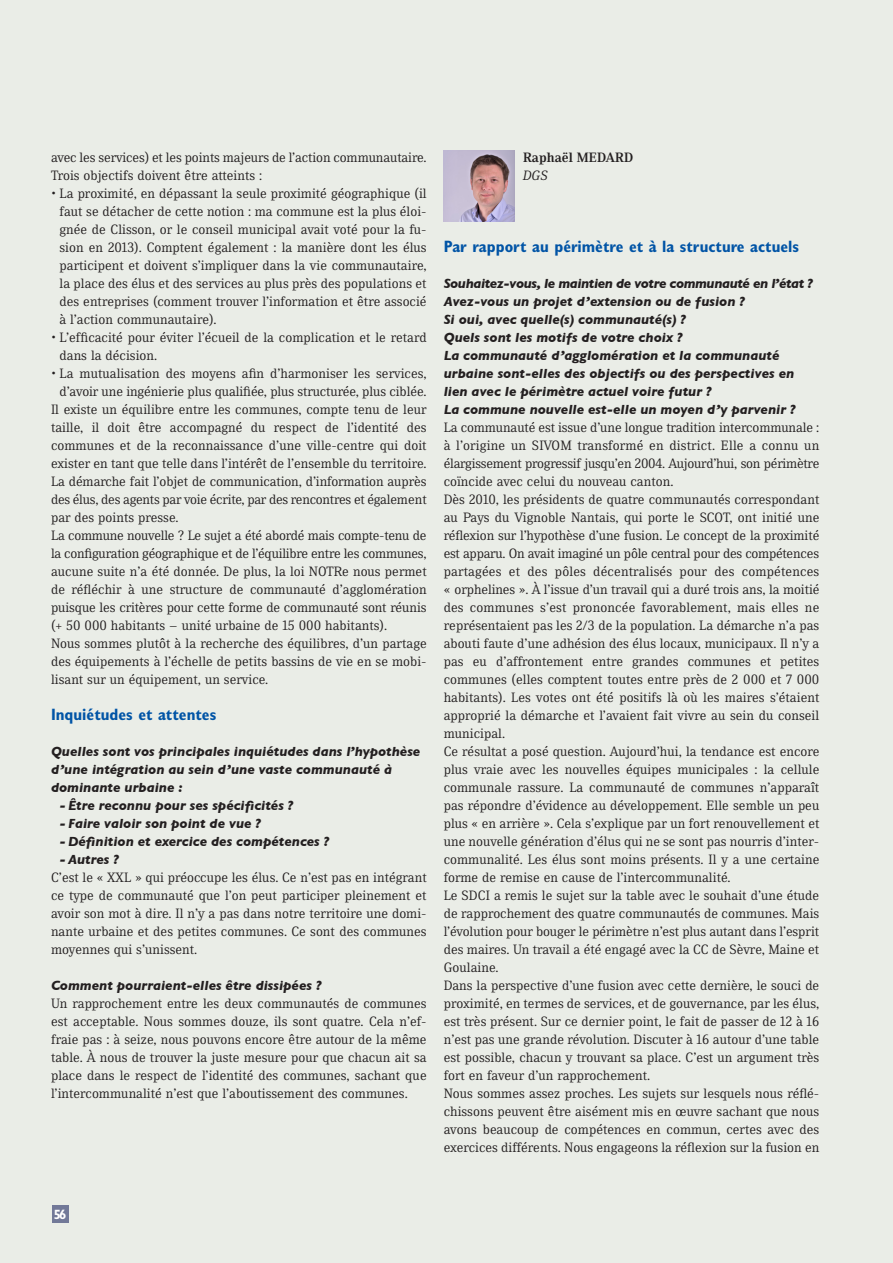
<style>
.page{position:relative;width:893px;height:1263px;background:#eaede7}
.page>*{position:absolute;margin:0;border:0;box-sizing:border-box;transform-origin:0 0}
.interview_intertitre{font:700 condensed 16.5px "Gill Sans";color:#0154a6}
.Interview-Texte_Cour{font:13.5px/18px "Skopex Serif";color:#231f20;text-align:justify}
.interview_question{font:italic 700 13.5px/18px "Gill Sans";color:#231f20}
.interview_question-2{font:italic 700 13.5px "Gill Sans";letter-spacing:-.03em;color:#231f20}
.interview_-_nom_pren{font:700 13.5px "Skopex Serif";color:#231f20}
.interview_fonction{font:italic 13.5px "Skopex Serif";color:#231f20}
.t1{font:700 condensed 13.5px "Gill Sans";color:#fff}
</style>
<div class="page">
<img style="left:444px;top:151px;width:70px;height:71px">
<div style="left:52px;top:1205px;width:16px;height:17px;background:#727998"></div>
<p class="Interview-Texte_Cour" style="left:51px;top:148px;width:377px">avec les services) et les points majeurs de l’action communautaire.</p>
<p class="Interview-Texte_Cour" style="left:51px;top:166px;width:213px">Trois objectifs doivent être atteints :</p>
<p class="Interview-Texte_Cour" style="left:60px;top:184px;width:369px;text-indent:-9px">• La proximité, en dépassant la seule proximité géographique (il faut se détacher de cette notion : ma commune est la plus éloi&shy;gnée de Clisson, or le conseil municipal avait voté pour la fu&shy;sion en 2013). Comptent également : la manière dont les élus participent et doivent s’impliquer dans la vie communautaire, la place des élus et des services au plus près des populations et des entreprises (comment trouver l’information et être associé à l’action communautaire).</p>
<p class="Interview-Texte_Cour" style="left:60px;top:328px;width:369px;text-indent:-9px">• L’efficacité pour éviter l’écueil de la complication et le retard dans la décision.</p>
<p class="Interview-Texte_Cour" style="left:51px;top:364px;width:377px;text-align:right">• La mutualisation des moyens afin d’harmoniser les services, d’avoir une ingénierie plus qualifiée, plus structurée, plus ciblée.</p>
<p class="Interview-Texte_Cour" style="left:51px;top:400px;width:377px">Il existe un équilibre entre les communes, compte tenu de leur taille, il doit être accompagné du respect de l’identité des communes et de la reconnaissance d’une ville-centre qui doit exister en tant que telle dans l’intérêt de l’ensemble du territoire.</p>
<p class="Interview-Texte_Cour" style="left:51px;top:472px;width:377px">La démarche fait l’objet de communication, d’information auprès des élus, des agents par voie écrite, par des rencontres et également par des points presse.</p>
<p class="Interview-Texte_Cour" style="left:51px;top:526px;width:377px">La commune nouvelle ? Le sujet a été abordé mais compte-tenu de la configuration géographique et de l’équilibre entre les communes, aucune suite n’a été donnée. De plus, la loi NOTRe nous permet de réfléchir à une structure de communauté d’agglomération puisque les critères pour cette forme de communauté sont réunis (+ 50 000 habitants – unité urbaine de 15 000 habitants).</p>
<p class="Interview-Texte_Cour" style="left:51px;top:634px;width:377px">Nous sommes plutôt à la recherche des équilibres, d’un partage des équipements à l’échelle de petits bassins de vie en se mobi&shy;lisant sur un équipement, un service.</p>
<p class="interview_intertitre" style="left:51px;top:705px;width:167px">Inquiétudes et attentes</p>
<p class="interview_question" style="left:51px;top:742px;width:371px">Quelles sont vos principales inquiétudes dans l’hypothèse d’une intégration au sein d’une vaste communauté à dominante urbaine :</p>
<p class="interview_question" style="left:60px;top:796px;width:235px">-Être reconnu pour ses spécificités ?</p>
<p class="interview_question" style="left:60px;top:814px;width:203px">- Faire valoir son point de vue ?</p>
<p class="interview_question" style="left:60px;top:832px;width:271px">-Définition et exercice des compétences ?</p>
<p class="interview_question" style="left:60px;top:850px;width:61px">-Autres ?</p>
<p class="Interview-Texte_Cour" style="left:51px;top:868px;width:377px">C’est le « XXL » qui préoccupe les élus. Ce n’est pas en intégrant ce type de communauté que l’on peut participer pleinement et avoir son mot à dire. Il n’y a pas dans notre territoire une domi&shy;nante urbaine et des petites communes. Ce sont des communes moyennes qui s’unissent.</p>
<p class="interview_question" style="left:51px;top:976px;width:272px">Comment pourraient-elles être dissipées ?</p>
<p class="Interview-Texte_Cour" style="left:51px;top:994px;width:377px">Un rapprochement entre les deux communautés de communes est acceptable. Nous sommes douze, ils sont quatre. Cela n’ef&shy;fraie pas : à seize, nous pouvons encore être autour de la même table. À nous de trouver la juste mesure pour que chacun ait sa place dans le respect de l’identité des communes, sachant que l’intercommunalité n’est que l’aboutissement des communes.</p>
<p class="interview_-_nom_pren" style="left:523px;top:150px;width:112px">Raphaël MEDARD</p>
<p class="interview_fonction" style="left:523px;top:168px;width:27px">DGS</p>
<p class="interview_intertitre" style="left:444px;top:237px;width:357px">Par rapport au périmètre et à la structure actuels</p>
<p class="interview_question-2" style="left:444px;top:276px;width:371px">Souhaitez-vous, le maintien de votre communauté en l’état ?</p>
<p class="interview_question" style="left:444px;top:292px;width:303px">Avez-vous un projet d’extension ou de fusion ?</p>
<p class="interview_question" style="left:444px;top:310px;width:244px">Si oui, avec quelle(s) communauté(s) ?</p>
<p class="interview_question" style="left:444px;top:328px;width:241px">Quels sont les motifs de votre choix ?</p>
<p class="interview_question" style="left:444px;top:346px;width:352px">La communauté d’agglomération et la communauté urbaine sont-elles des objectifs ou des perspectives en lien avec le périmètre actuel voire futur ?</p>
<p class="interview_question" style="left:444px;top:400px;width:354px">La commune nouvelle est-elle un moyen d’y parvenir ?</p>
<p class="Interview-Texte_Cour" style="left:444px;top:418px;width:377px">La communauté est issue d’une longue tradition intercommunale : à l’origine un SIVOM transformé en district. Elle a connu un élargissement progressif jusqu’en 2004. Aujourd’hui, son périmètre coïncide avec celui du nouveau canton.</p>
<p class="Interview-Texte_Cour" style="left:444px;top:490px;width:377px">Dès 2010, les présidents de quatre communautés correspondant au Pays du Vignoble Nantais, qui porte le SCOT, ont initié une réflexion sur l’hypothèse d’une fusion. Le concept de la proximité est apparu. On avait imaginé un pôle central pour des compétences partagées et des pôles décentralisés pour des compétences « orphelines ». À l’issue d’un travail qui a duré trois ans, la moitié des communes s’est prononcée favorablement, mais elles ne représentaient pas les 2/3 de la population. La démarche n’a pas abouti faute d’une adhésion des élus locaux, municipaux. Il n’y a pas eu d’affrontement entre grandes communes et petites communes (elles comptent toutes entre près de 2 000 et 7 000 habitants). Les votes ont été positifs là où les maires s’étaient approprié la démarche et l’avaient fait vivre au sein du conseil municipal.</p>
<p class="Interview-Texte_Cour" style="left:444px;top:742px;width:377px">Ce résultat a posé question. Aujourd’hui, la tendance est encore plus vraie avec les nouvelles équipes municipales : la cellule communale rassure. La communauté de communes n’apparaît pas répondre d’évidence au développement. Elle semble un peu plus « en arrière ». Cela s’explique par un fort renouvellement et une nouvelle génération d’élus qui ne se sont pas nourris d’inter&shy;communalité. Les élus sont moins présents. Il y a une certaine forme de remise en cause de l’intercommunalité.</p>
<p class="Interview-Texte_Cour" style="left:444px;top:886px;width:377px">Le SDCI a remis le sujet sur la table avec le souhait d’une étude de rapprochement des quatre communautés de communes. Mais l’évolution pour bouger le périmètre n’est plus autant dans l’esprit des maires. Un travail a été engagé avec la CC de Sèvre, Maine et Goulaine.</p>
<p class="Interview-Texte_Cour" style="left:444px;top:976px;width:377px">Dans la perspective d’une fusion avec cette dernière, le souci de proximité, en termes de services, et de gouvernance, par les élus, est très présent. Sur ce dernier point, le fait de passer de 12 à 16 n’est pas une grande révolution. Discuter à 16 autour d’une table est possible, chacun y trouvant sa place. C’est un argument très fort en faveur d’un rapprochement.</p>
<p class="Interview-Texte_Cour" style="left:444px;top:1084px;width:377px">Nous sommes assez proches. Les sujets sur lesquels nous réflé&shy;chissons peuvent être aisément mis en œuvre sachant que nous avons beaucoup de compétences en commun, certes avec des exercices différents. Nous engageons la réflexion sur la fusion en</p>
<p class="t1" style="left:54px;top:1206px;width:14px">56</p>
</div>
